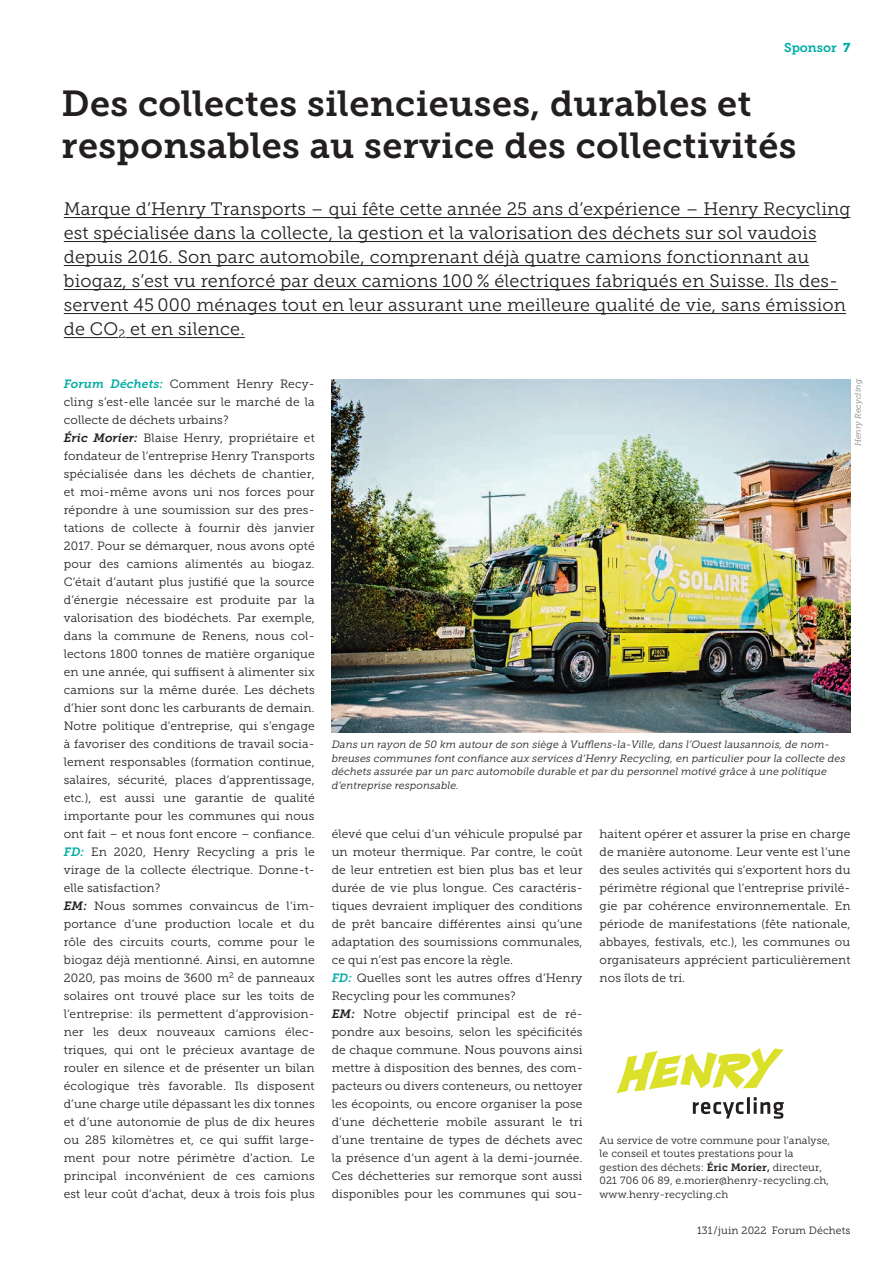
<style>
.page{position:relative;width:893px;height:1263px;background:#fff}
.page>*{position:absolute;margin:0;border:0;box-sizing:border-box;transform-origin:0 0}
.t1{font:36px/42px "Museo Slab 700";letter-spacing:.01em;color:#231f20}
.t2{font:18px/24px "Museo Slab 300";letter-spacing:.01em;color:#231f20}
.t3{font:12.75px "Museo Slab 700";color:#00ada5}
.t4{font:12px/18px "Museo Slab 300";letter-spacing:.01em;color:#231f20}
.t5{font:italic 10.5px/13.5px "Museo Slab 300";letter-spacing:.01em;color:#231f20}
.t6{font:10.5px/13.5px "Museo Slab 300";letter-spacing:.01em;color:#231f20}
.t7{font:italic 8.25px "Museo Slab 300";letter-spacing:.01em;color:#808285}
.s1{font-family:"Museo Slab 900"}
.s2{font-family:"Museo Slab 700";font-style:italic;color:#00ada5}
.s3{font-family:"Museo Slab 700";font-style:italic}
.s4{font-family:"Museo Slab 700"}
</style>
<div class="page">
<hr style="left:64px;top:217px;width:786px;height:1px;background:#231f20">
<hr style="left:64px;top:241px;width:752px;height:1px;background:#231f20">
<hr style="left:64px;top:265px;width:745px;height:1px;background:#231f20">
<hr style="left:64px;top:289px;width:774px;height:1px;background:#231f20">
<hr style="left:64px;top:313px;width:782px;height:1px;background:#231f20">
<hr style="left:64px;top:337px;width:54px;height:1px;background:#231f20">
<hr style="left:125px;top:337px;width:120px;height:1px;background:#231f20">
<svg style="left:617px;top:1048px;width:167px;height:71px"></svg>
<img style="left:332px;top:379px;width:518px;height:353px">
<p class="t3" style="left:784px;top:40px;width:68px">Sponsor <span class="s1">7</span></p>
<h1 class="t1" style="left:62px;top:83px;width:736px">Des collectes silencieuses, durables et responsables au service des collectivités</h1>
<p class="t2" style="left:64px;top:197px;width:788px">Marque d’Henry Transports – qui fête cette année 25 ans d’expérience – Henry Recycling est spécialisée dans la collecte, la gestion et la valorisation des déchets sur sol vaudois depuis 2016. Son parc automobile, comprenant déjà quatre camions fonctionnant au biogaz, s’est vu renforcé par deux camions 100 % électriques fabriqués en Suisse. Ils des&shy;servent 45 000 ménages tout en leur assurant une meilleure qualité de vie, sans émission de CO<sub>2</sub> et en silence.</p>
<p class="t4" style="left:64px;top:375px;width:253px"><span class="s2">Forum Déchets:</span> Comment Henry Recy&shy;cling s’est-elle lancée sur le marché de la collecte de déchets urbains?<br><span class="s3">Éric Morier:</span> Blaise Henry, propriétaire et fondateur de l’entreprise Henry Transports spécialisée dans les déchets de chantier, et moi-même avons uni nos forces pour répondre à une soumission sur des pres&shy;tations de collecte à fournir dès janvier 2017. Pour se démarquer, nous avons opté pour des camions alimentés au biogaz.<br>C’était d’autant plus justifié que la source d’énergie nécessaire est produite par la valorisation des biodéchets. Par exemple, dans la commune de Renens, nous col&shy;lectons 1800 tonnes de matière organique en une année, qui suffisent à alimenter six camions sur la même durée. Les déchets d’hier sont donc les carburants de demain.<br>Notre politique d’entreprise, qui s’engage à favoriser des conditions de travail socia&shy;lement responsables (formation continue, salaires, sécurité, places d’apprentissage, etc.), est aussi une garantie de qualité importante pour les communes qui nous ont fait – et nous font encore – confiance.<br><span class="s2">FD:</span> En 2020, Henry Recycling a pris le virage de la collecte électrique. Donne-t&shy;elle satisfaction?<br><span class="s3">EM:</span> Nous sommes convaincus de l’im&shy;portance d’une production locale et du rôle des circuits courts, comme pour le biogaz déjà mentionné. Ainsi, en automne 2020, pas moins de 3600 m<sup>2</sup> de panneaux solaires ont trouvé place sur les toits de l’entreprise: ils permettent d’approvision&shy;ner les deux nouveaux camions élec&shy;triques, qui ont le précieux avantage de rouler en silence et de présenter un bilan écologique très favorable. Ils disposent d’une charge utile dépassant les dix tonnes et d’une autonomie de plus de dix heures ou 285 kilomètres et, ce qui suffit large&shy;ment pour notre périmètre d’action. Le principal inconvénient de ces camions est leur coût d’achat, deux à trois fois plus</p>
<p class="t7" style="left:854px;top:446px;width:68px;rotate:-90deg">Henry Recycling</p>
<p class="t5" style="left:332px;top:738px;width:515px">Dans un rayon de 50 km autour de son siège à Vufflens-la-Ville, dans l’Ouest lausannois, de nom&shy;breuses communes font confiance aux services d’Henry Recycling, en particulier pour la collecte des déchets assurée par un parc automobile durable et par du personnel motivé grâce à une politique d’entreprise responsable.</p>
<p class="t4" style="left:332px;top:825px;width:253px">élevé que celui d’un véhicule propulsé par un moteur thermique. Par contre, le coût de leur entretien est bien plus bas et leur durée de vie plus longue. Ces caractéris&shy;tiques devraient impliquer des conditions de prêt bancaire différentes ainsi qu’une adaptation des soumissions communales, ce qui n’est pas encore la règle.<br><span class="s2">FD:</span> Quelles sont les autres offres d’Henry Recycling pour les communes?<br><span class="s3">EM:</span> Notre objectif principal est de ré&shy;pondre aux besoins, selon les spécificités de chaque commune. Nous pouvons ainsi mettre à disposition des bennes, des com&shy;pacteurs ou divers conteneurs, ou nettoyer les écopoints, ou encore organiser la pose d’une déchetterie mobile assurant le tri d’une trentaine de types de déchets avec la présence d’un agent à la demi-journée.<br>Ces déchetteries sur remorque sont aussi disponibles pour les communes qui sou-</p>
<p class="t4" style="left:600px;top:825px;width:252px;text-align:justify">haitent opérer et assurer la prise en charge de manière autonome. Leur vente est l’une des seules activités qui s’exportent hors du périmètre régional que l’entreprise privilé&shy;gie par cohérence environnementale. En période de manifestations (fête nationale, abbayes, festivals, etc.), les communes ou organisateurs apprécient particulièrement nos îlots de tri.</p>
<p class="t6" style="left:600px;top:1133px;width:232px">Au service de votre commune pour l’analyse, le conseil et toutes prestations pour la gestion des déchets: <span class="s4">Éric Morier,</span> directeur, 021 706 06 89, e.morier@henry-recycling.ch, www.henry-recycling.ch</p>
<p class="t6" style="left:697px;top:1223px;width:155px">131/juin 2022 Forum Déchets</p>
</div>
